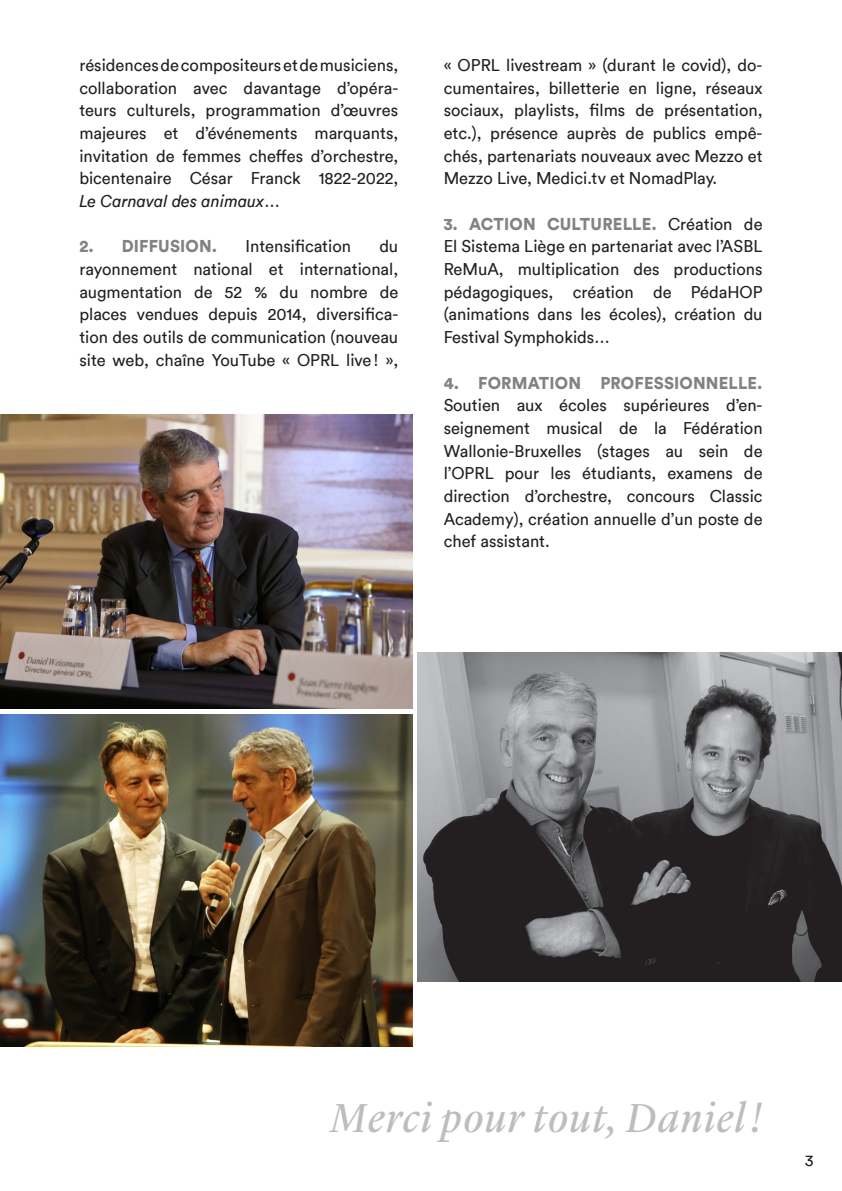
<style>
.page{position:relative;width:842px;height:1191px;background:#fff}
.page>*{position:absolute;margin:0;border:0;box-sizing:border-box;transform-origin:0 0}
.TX__limite_césure{font:italic 42px "Lyon Display";letter-spacing:.04em;color:#bcbdc0}
.TX__limite_césure__7356{font:17px/22.6px "Circular";color:#231f20;text-align:justify}
.TX__limite_césure__7356-2{font:900 17px "Circular Std";letter-spacing:.01em;color:#808285}
.t1{font:16px "Circular";color:#231f20}
.s1{font-style:italic}
.s2{font-family:"Circular Std";font-weight:900;color:#808285}
</style>
<div class="page">
<img style="left:418px;top:652px;width:424px;height:329px">
<img style="left:0;top:714px;width:412px;height:332px">
<img style="left:0;top:414px;width:412px;height:295px">
<p class="TX__limite_césure__7356" style="left:79px;top:53px;width:320px">résidences de compositeurs et de musiciens, collaboration avec davantage d’opéra&shy;teurs culturels, programmation d’œuvres majeures et d’événements marquants, invitation de femmes cheffes d’orchestre, bicentenaire César Franck 1822-2022, <span class="s1">Le Carnaval des animaux</span>…</p>
<p class="TX__limite_césure__7356-2" style="left:79px;top:235px;width:139px">2. DIFFUSION.</p>
<p class="TX__limite_césure__7356" style="left:246px;top:234px;width:107px">Intensification</p>
<p class="TX__limite_césure__7356" style="left:79px;top:234px;width:320px;text-indent:300px">du rayonnement national et international, augmentation de 52 % du nombre de places vendues depuis 2014, diversifica&shy;tion des outils de communication (nouveau site web, chaîne YouTube « OPRL live! »,</p>
<p class="TX__limite_césure__7356" style="left:444px;top:53px;width:320px">« OPRL livestream » (durant le covid), do&shy;cumentaires, billetterie en ligne, réseaux sociaux, playlists, films de présentation, etc.), présence auprès de publics empê&shy;chés, partenariats nouveaux avec Mezzo et Mezzo Live, Medici.tv et NomadPlay.</p>
<p class="TX__limite_césure__7356" style="left:444px;top:212px;width:320px"><span class="s2">3. ACTION CULTURELLE.</span> Création de El Sistema Liège en partenariat avec l’ASBL ReMuA, multiplication des productions pédagogiques, création de PédaHOP (animations dans les écoles), création du Festival Symphokids…</p>
<p class="TX__limite_césure__7356" style="left:444px;top:370px;width:320px"><span class="s2">4. FORMATION PROFESSIONNELLE.<br></span>Soutien aux écoles supérieures d’en&shy;seignement musical de la Fédération Wallonie-Bruxelles (stages au sein de l’OPRL pour les étudiants, examens de direction d’orchestre, concours Classic Academy), création annuelle d’un poste de chef assistant.</p>
<p class="TX__limite_césure" style="left:331px;top:1086px;width:433px">Merci pour tout, Daniel !</p>
<p class="t1" style="left:805px;top:1149px;width:10px">3</p>
</div>
